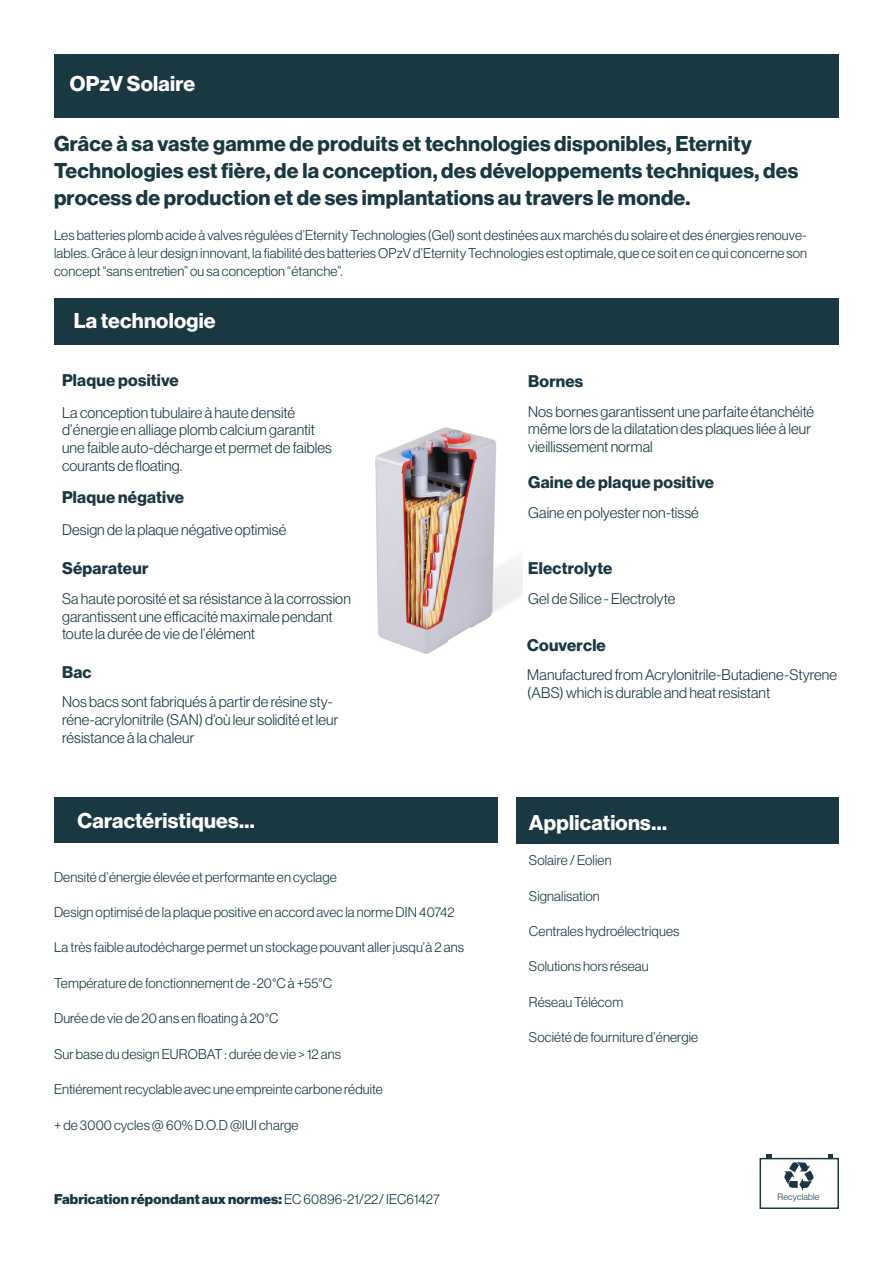
<style>
.page{position:relative;width:893px;height:1263px;background:#fff}
.page>*{position:absolute;margin:0;border:0;box-sizing:border-box;transform-origin:0 0}
.t1{font:21px/27px "N Haas Grotesk DS Std 75 Bd";letter-spacing:.01em;color:#1a3842}
.t2{font:21px "N Haas Grotesk DS Std 75 Bd";letter-spacing:.01em;color:#fff}
.t3{font:16.5px "N Haas Grotesk DS Std 75 Bd";letter-spacing:.015em;color:#1a3842}
.t4{font:15px/17.7px "N Haas Grotesk DS Std 45 Lt";letter-spacing:.005em;color:#1a3842}
.t5{font:13.8px/17.7px "N Haas Grotesk DS Std 45 Lt";letter-spacing:.01em;color:#1a3842;text-align:justify}
.t6{font:13.8px "N Haas Grotesk DS Std 95 Blk";letter-spacing:.01em;color:#1a3842}
.t7{font:9px "N Haas Grotesk DS Std 45 Lt";letter-spacing:.02em;color:#1a3842}
.s1{font-family:"N Haas Grotesk DS Std 45 Lt"}
</style>
<div class="page">
<div style="left:54px;top:54px;width:785px;height:64px;background:#1a3842"></div>
<div style="left:54px;top:298px;width:785px;height:46px;background:#1a3842"></div>
<div style="left:760px;top:1158px;width:79px;height:51px;border:2px solid #1a3842"></div>
<svg style="left:767px;top:1154px;width:5px;height:4px"></svg>
<svg style="left:828px;top:1154px;width:5px;height:4px"></svg>
<svg style="left:784px;top:1162px;width:30px;height:29px"></svg>
<div style="left:54px;top:797px;width:443px;height:46px;background:#1a3842"></div>
<div style="left:516px;top:797px;width:323px;height:47px;background:#1a3842"></div>
<img style="left:375px;top:427px;width:148px;height:227px">
<p class="t2" style="left:70px;top:72px;width:127px">OPzV Solaire</p>
<p class="t1" style="left:54px;top:130px;width:746px">Grâce à sa vaste gamme de produits et technologies disponibles, Eternity<br>Technologies est fière, de la conception, des développements techniques, des process de production et de ses implantations au travers le monde.</p>
<p class="t5" style="left:54px;top:227px;width:755px">Les batteries plomb acide à valves régulées d’Eternity Technologies (Gel) sont destinées aux marchés du solaire et des énergies renouve&shy;lables. Grâce à leur design innovant, la fiabilité des batteries OPzV d’Eternity Technologies est optimale, que ce soit en ce qui concerne son concept “sans entretien” ou sa conception “étanche”.</p>
<p class="t2" style="left:74px;top:308px;width:143px">La technologie</p>
<p class="t3" style="left:62px;top:371px;width:118px">Plaque positive</p>
<p class="t4" style="left:62px;top:404px;width:271px">La conception tubulaire à haute densité d’énergie en alliage plomb calcium garantit une faible auto-décharge et permet de faibles courants de floating.</p>
<p class="t3" style="left:62px;top:487px;width:124px">Plaque négative</p>
<p class="t4" style="left:62px;top:521px;width:226px">Design de la plaque négative optimisé</p>
<p class="t3" style="left:62px;top:559px;width:88px">Séparateur</p>
<p class="t4" style="left:62px;top:590px;width:290px">Sa haute porosité et sa résistance à la corrossion garantissent une efficacité maximale pendant</p>
<p class="t4" style="left:62px;top:625px;width:195px">toute la durée de vie de l’élément</p>
<p class="t3" style="left:62px;top:662px;width:31px">Bac</p>
<p class="t4" style="left:62px;top:693px;width:278px">Nos bacs sont fabriqués à partir de résine sty&shy;réne-acrylonitrile (SAN) d’où leur solidité et leur résistance à la chaleur</p>
<p class="t2" style="left:78px;top:809px;width:179px">Caractéristiques...</p>
<p class="t5" style="left:54px;top:868px;width:284px">Densité d’énergie élevée et performante en cyclage</p>
<p class="t5" style="left:54px;top:903px;width:402px">Design optimisé de la plaque positive en accord avec la norme DIN 40742</p>
<p class="t5" style="left:54px;top:939px;width:411px">La très faible autodécharge permet un stockage pouvant aller jusqu’à 2 ans</p>
<p class="t5" style="left:54px;top:974px;width:280px">Température de fonctionnement de -20°C à +55°C</p>
<p class="t5" style="left:54px;top:1009px;width:226px">Durée de vie de 20 ans en floating à 20°C</p>
<p class="t5" style="left:54px;top:1045px;width:289px">Sur base du design EUROBAT : durée de vie &gt; 12 ans</p>
<p class="t5" style="left:54px;top:1080px;width:330px">Entiérement recyclable avec une empreinte carbone réduite</p>
<p class="t5" style="left:54px;top:1116px;width:246px">+ de 3000 cycles @ 60% D.O.D @IUI charge</p>
<p class="t3" style="left:528px;top:372px;width:57px">Bornes</p>
<p class="t4" style="left:528px;top:402px;width:288px">Nos bornes garantissent une parfaite étanchéité même lors de la dilatation des plaques liée à leur vieillissement normal</p>
<p class="t3" style="left:528px;top:473px;width:188px">Gaine de plaque positive</p>
<p class="t4" style="left:528px;top:504px;width:172px">Gaine en polyester non-tissé</p>
<p class="t3" style="left:528px;top:559px;width:86px">Electrolyte</p>
<p class="t4" style="left:528px;top:589px;width:149px">Gel de Silice - Electrolyte</p>
<p class="t3" style="left:527px;top:635px;width:80px">Couvercle</p>
<p class="t4" style="left:527px;top:666px;width:311px">Manufactured from Acrylonitrile-Butadiene-Styrene (ABS) which is durable and heat resistant</p>
<p class="t2" style="left:529px;top:810px;width:140px">Applications...</p>
<p class="t5" style="left:529px;top:851px;width:84px">Solaire / Eolien</p>
<p class="t5" style="left:529px;top:887px;width:72px">Signalisation</p>
<p class="t5" style="left:529px;top:922px;width:152px">Centrales hydroélectriques</p>
<p class="t5" style="left:529px;top:958px;width:121px">Solutions hors réseau</p>
<p class="t5" style="left:529px;top:993px;width:96px">Réseau Télécom</p>
<p class="t5" style="left:529px;top:1028px;width:171px">Société de fourniture d’énergie</p>
<p class="t6" style="left:54px;top:1191px;width:387px">Fabrication répondant aux normes: <span class="s1">EC 60896-21/22/ IEC61427</span></p>
<p class="t7" style="left:778px;top:1192px;width:43px">Recyclable</p>
</div>
